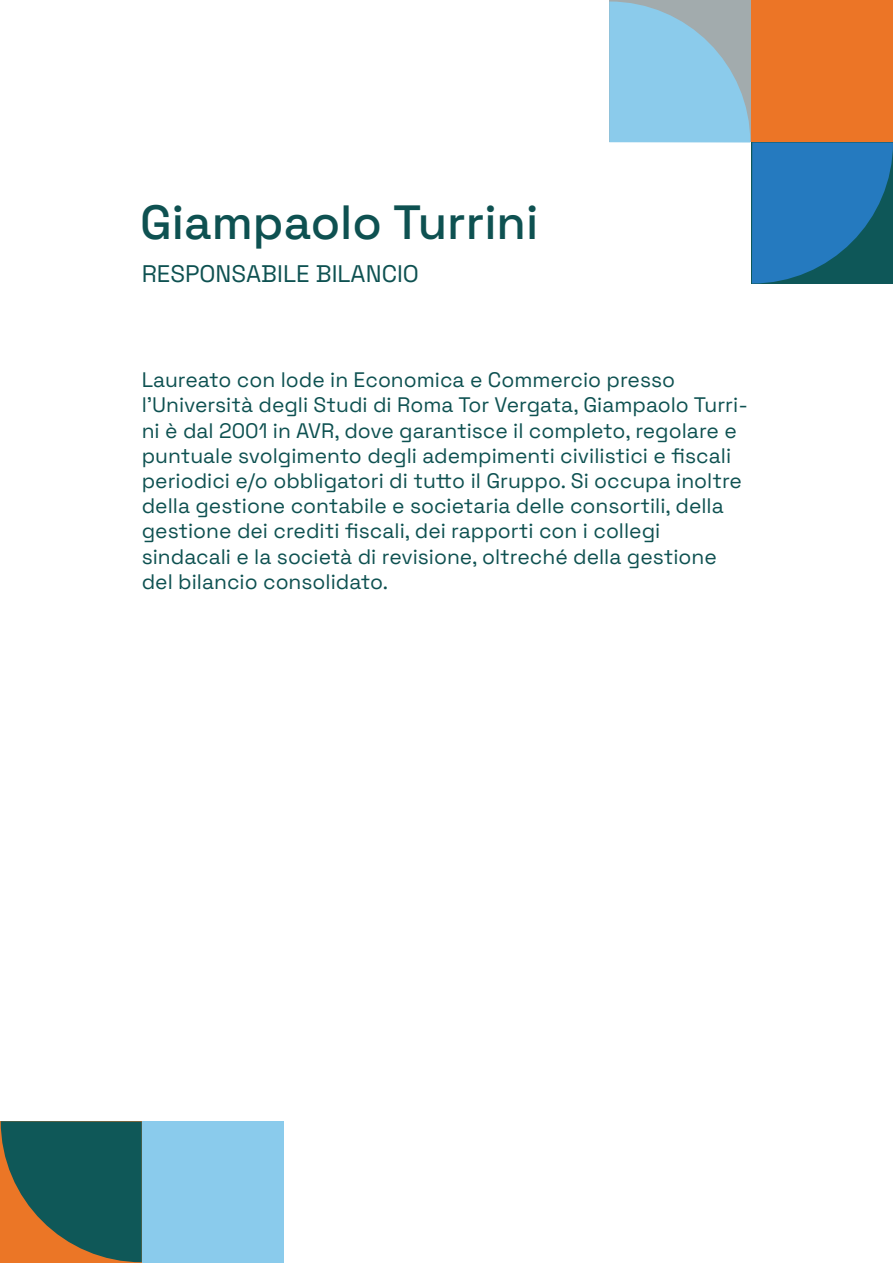
<style>
.page{position:relative;width:893px;height:1263px;background:#fff}
.page>*{position:absolute;margin:0;border:0;box-sizing:border-box;transform-origin:0 0}
.t1{font:300 48px "Space Grotesk";color:#0e5151}
.t2{font:300 24px "Space Grotesk";color:#0e5151}
.t3{font:300 21px/25.2px "Space Grotesk";color:#0e5151}
</style>
<div class="page">
<div style="left:142px;top:1121px;width:142px;height:142px;background:#8acbec"></div>
<svg style="left:1px;top:1121px;width:141px;height:141px;background:#3e5e4d"></svg>
<svg style="left:609px;top:2px;width:284px;height:282px"></svg>
<h1 class="t1" style="left:140px;top:187px;width:400px">Giampaolo Turrini</h1>
<p class="t2" style="left:142px;top:256px;width:279px">RESPONSABILE BILANCIO</p>
<p class="t3" style="left:142px;top:366px;width:608px">Laureato con lode in Economica e Commercio presso l’Università degli Studi di Roma Tor Vergata, Giampaolo Turri&shy;ni è dal 2001 in AVR, dove garantisce il completo, regolare e puntuale svolgimento degli adempimenti civilistici e fiscali periodici e/o obbligatori di tutto il Gruppo. Si occupa inoltre della gestione contabile e societaria delle consortili, della gestione dei crediti fiscali, dei rapporti con i collegi sindacali e la società di revisione, oltreché della gestione del bilancio consolidato.</p>
</div>
